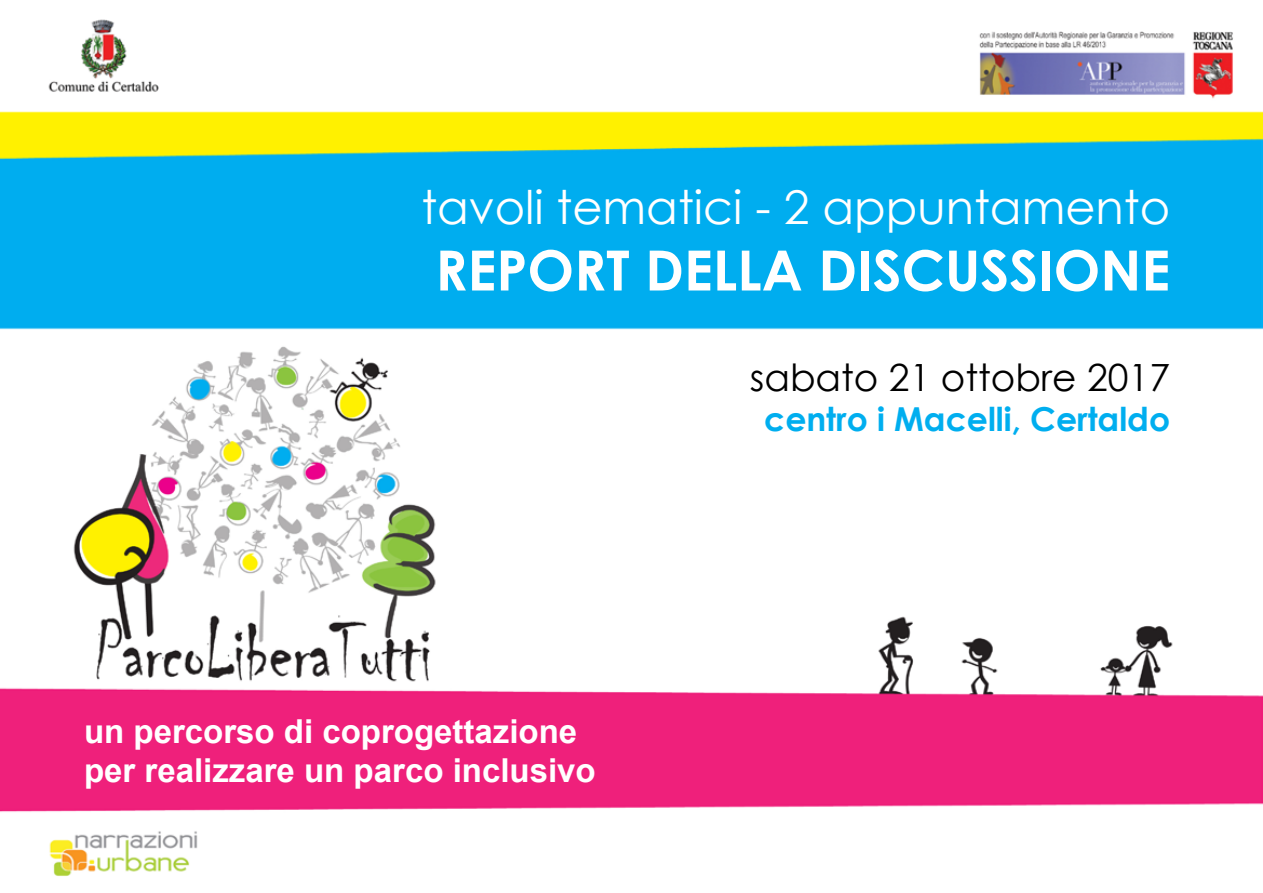
<style>
.page{position:relative;width:1263px;height:893px;background:#fff}
.page>*{position:absolute;margin:0;border:0;box-sizing:border-box;transform-origin:0 0}
.t1{font:700 55.5px "Century Gothic";color:#fff}
.t2{font:46.5px "Century Gothic";color:#fff}
.t3{font:37.5px "Century Gothic";color:#000}
.t4{font:700 33px/39.6px "Arial";color:#fff}
.t5{font:700 33px "Century Gothic";color:#00aeef}
</style>
<div class="page">
<img style="left:0;top:19px;width:1263px;height:857px">
<div style="left:474px;top:363px;width:696px;height:129px;background:#fff"></div>
<h2 class="t2" style="left:421px;top:175px;width:750px">tavoli tematici - 2 appuntamento</h2>
<h1 class="t1" style="left:435px;top:228px;width:729px">REport della discussione</h1>
<p class="t4" style="left:84px;top:712px;width:513px">un percorso di coprogettazione per realizzare un parco inclusivo</p>
<p class="t3" style="left:750px;top:351px;width:422px">sabato 21 ottobre 2017</p>
<p class="t5" style="left:764px;top:394px;width:407px">centro i Macelli, Certaldo</p>
</div>
